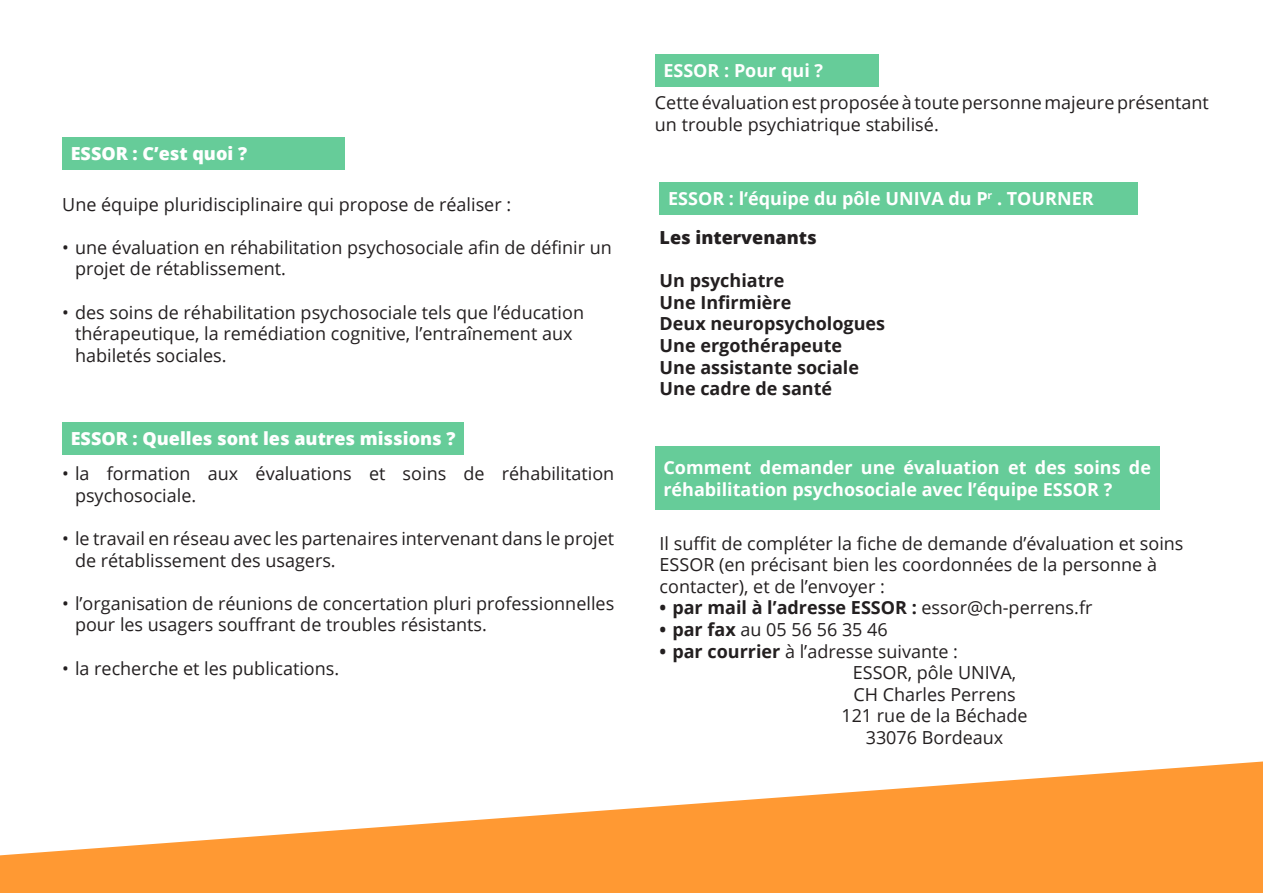
<style>
.page{position:relative;width:1263px;height:893px;background:#fff}
.page>*{position:absolute;margin:0;border:0;box-sizing:border-box;transform-origin:0 0}
.t1{font:18px/21.6px "Open Sans";color:#231f20}
.t2{font:700 18px "Open Sans";color:#231f20}
.t3{font:700 18px/21.6px "Open Sans";color:#fff}
.t4{font:800 18px "Open Sans";color:#fff}
.t5{font:800 18px "Open Sans";color:#231f20}
.s1{font-weight:400}
.s2{font-weight:700}
</style>
<div class="page">
<div style="left:1px;top:749px;width:1262px;height:144px;background:#f93"></div>
<div style="left:62px;top:137px;width:282px;height:33px;background:#6c9"></div>
<div style="left:62px;top:422px;width:401px;height:32px;background:#6c9"></div>
<svg style="left:1px;top:749px;width:1262px;height:106px;fill:#fff"></svg>
<div style="left:655px;top:54px;width:223px;height:33px;background:#6c9"></div>
<div style="left:660px;top:182px;width:478px;height:33px;background:#6c9"></div>
<div style="left:655px;top:446px;width:504px;height:64px;background:#6c9"></div>
<p class="t4" style="left:71px;top:140px;width:178px">ESSOR : C’est quoi ?</p>
<p class="t1" style="left:62px;top:193px;width:450px">Une équipe pluridisciplinaire qui propose de réaliser :</p>
<p class="t1" style="left:75px;top:236px;width:538px;text-indent:-13px">• une évaluation en réhabilitation psychosociale afin de définir un projet de rétablissement.</p>
<p class="t1" style="left:75px;top:301px;width:511px;text-indent:-13px">• des soins de réhabilitation psychosociale tels que l’éducation thérapeutique, la remédiation cognitive, l’entraînement aux habiletés sociales.</p>
<p class="t4" style="left:71px;top:425px;width:386px">ESSOR : Quelles sont les autres missions ?</p>
<p class="t1" style="left:75px;top:462px;width:541px;text-indent:-13px">• la formation aux évaluations et soins de réhabilitation psychosociale.</p>
<p class="t1" style="left:75px;top:527px;width:541px;text-indent:-13px">• le travail en réseau avec les partenaires intervenant dans le projet de rétablissement des usagers.</p>
<p class="t1" style="left:75px;top:592px;width:541px;text-indent:-13px">• l’organisation de réunions de concertation pluri professionnelles pour les usagers souffrant de troubles résistants.</p>
<p class="t1" style="left:62px;top:657px;width:278px">• la recherche et les publications.</p>
<p class="t3" style="left:663px;top:59px;width:161px">ESSOR : Pour qui ?</p>
<p class="t1" style="left:655px;top:92px;width:556px">Cette évaluation est proposée à toute personne majeure présentant un trouble psychiatrique stabilisé.</p>
<p class="t3" style="left:668px;top:187px;width:427px">ESSOR : l‘équipe du pôle UNIVA du P<sup>r</sup> . TOURNER</p>
<p class="t5" style="left:660px;top:224px;width:158px">Les intervenants</p>
<p class="t2" style="left:660px;top:268px;width:126px">Un psychiatre</p>
<p class="t2" style="left:660px;top:289px;width:133px">Une Infirmière</p>
<p class="t2" style="left:660px;top:311px;width:227px">Deux neuropsychologues</p>
<p class="t2" style="left:660px;top:333px;width:184px">Une ergothérapeute</p>
<p class="t2" style="left:660px;top:354px;width:201px">Une assistante sociale</p>
<p class="t2" style="left:660px;top:376px;width:174px">Une cadre de santé</p>
<p class="t3" style="left:663px;top:457px;width:489px">Comment demander une évaluation et des soins de réhabilitation psychosociale avec l’équipe ESSOR ?</p>
<p class="t1" style="left:660px;top:532px;width:525px">Il suffit de compléter la fiche de demande d’évaluation et soins<br>ESSOR (en précisant bien les coordonnées de la personne à contacter), et de l’envoyer :</p>
<p class="t2" style="left:660px;top:595px;width:434px">• par mail à l’adresse ESSOR : <span class="s1">essor@ch-perrens.fr</span></p>
<p class="t1" style="left:660px;top:618px;width:230px"><span class="s2">• par fax</span> au 05 56 56 35 46</p>
<p class="t1" style="left:660px;top:640px;width:300px"><span class="s2">• par courrier</span> à l’adresse suivante :</p>
<p class="t1" style="left:853px;top:661px;width:165px">ESSOR, pôle UNIVA,</p>
<p class="t1" style="left:853px;top:683px;width:164px">CH Charles Perrens</p>
<p class="t1" style="left:841px;top:705px;width:188px">121 rue de la Béchade</p>
<p class="t1" style="left:866px;top:726px;width:139px">33076 Bordeaux</p>
</div>
